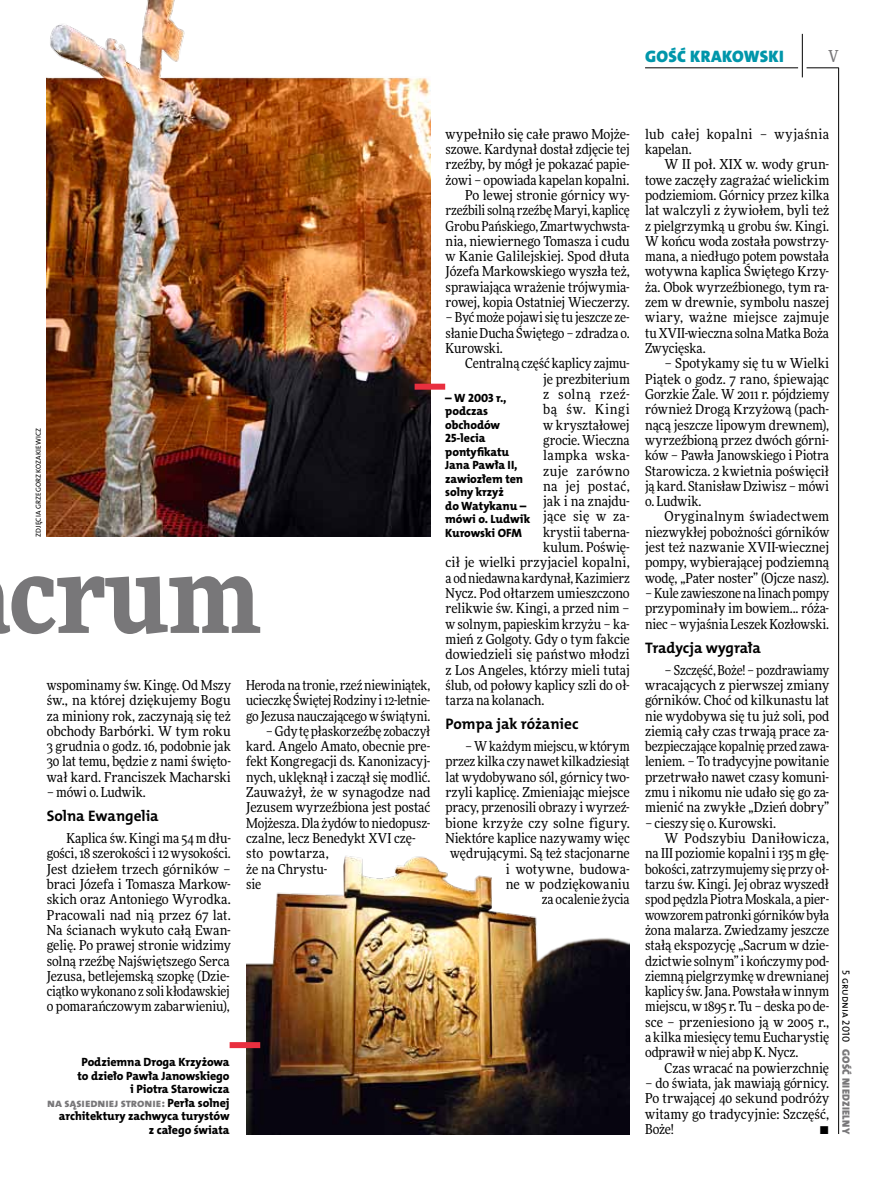
<style>
.page{position:relative;width:893px;height:1191px;background:#fff}
.page>*{position:absolute;margin:0;border:0;box-sizing:border-box;transform-origin:0 0}
.t1{font:900 108px "Freeday Narrow";color:#787779}
.t2{font:16.65px "The Mix HP9 Blk";letter-spacing:.02em;color:#0096aa}
.t3{font:500 16.5px "Freeday Narrow";color:#787779;scale:.9 1}
.t4{font:15.3px "The Mix HP7 Bld";letter-spacing:-.015em;color:#000}
.t5{font:13.65px/15.3px "Freeday Narrow News";letter-spacing:-.005em;color:#000;text-align:justify}
.t6{font:13.65px/15.3px "Freeday Narrow News";letter-spacing:.02em;color:#000}
.t7{font:13.65px "Freeday Narrow News";letter-spacing:.03em;color:#000}
.t8{font:13.65px "Freeday Narrow News";letter-spacing:.015em;color:#000}
.t9{font:13.65px "Freeday Narrow News";letter-spacing:.035em;color:#000}
.t10{font:13.65px "Freeday Narrow News";letter-spacing:.045em;color:#000}
.t11{font:12px/13.5px "The Mix HP8 Ex Bld";letter-spacing:-.005em;color:#000;text-align:right}
.t12{font:10.5px "The Mix HP9 Blk";letter-spacing:.025em;color:#787779}
.t13{font:10.5px "The Mix HP5 Plain";color:#000}
.t14{font:7.2px "The Mix HP5 Plain";letter-spacing:.055em;color:#000}
.s1{color:#787779}
</style>
<div class="page">
<hr style="left:806px;top:68px;width:33px;height:1px;background:#000">
<hr style="left:645px;top:68px;width:153px;height:1px;background:#000">
<hr style="left:838px;top:68px;width:1px;height:1066px;background:#000">
<hr style="left:802px;top:34px;width:1px;height:43px;background:#000">
<img style="left:47px;top:0;width:383px;height:537px">
<img style="left:246px;top:856px;width:384px;height:278px">
<div style="left:230px;top:1042px;width:30px;height:6px;background:#e92f3f"></div>
<div style="left:415px;top:384px;width:30px;height:6px;background:#e92f3f"></div>
<p class="t2" style="left:645px;top:46px;width:140px">GOŚĆ KRAKOWSKI</p>
<p class="t3" style="left:828px;top:46px;width:13px">V</p>
<p class="t14" style="left:34px;top:537px;width:110px;rotate:-90deg">zdjęcia grzegorz kozakiewicz</p>
<h1 class="t1" style="left:9px;top:523px;width:252px">crum</h1>
<p class="t5" style="left:47px;top:677px;width:186px">wspominamy św. Kingę. Od Mszy św., na której dziękujemy Bogu za miniony rok, zaczynają się też obchody Barbórki. W tym roku 3 grudnia o godz. 16, podobnie jak 30 lat temu, będzie z nami święto&shy;wał kard. Franciszek Macharski</p>
<p class="t5" style="left:47px;top:784px;width:101px">– mówi o. Ludwik.</p>
<p class="t4" style="left:47px;top:806px;width:113px">Solna Ewangelia</p>
<p class="t5" style="left:47px;top:830px;width:186px;text-indent:20px">Kaplica św. Kingi ma 54 m dłu&shy;gości, 18 szerokości i 12 wysokości.<br>Jest dziełem trzech górników – braci Józefa i Tomasza Markow&shy;skich oraz Antoniego Wyrodka.<br>Pracowali nad nią przez 67 lat.<br>Na ścianach wykuto całą Ewan&shy;gelię. Po prawej stronie widzimy solną rzeźbę Najświętszego Serca Jezusa, betlejemską szopkę (Dzie&shy;ciątko wykonano z soli kłodawskiej o pomarańczowym zabarwieniu),</p>
<p class="t5" style="left:246px;top:677px;width:186px">Heroda na tronie, rzeź niewiniątek, ucieczkę Świętej Rodziny i 12-letnie&shy;go Jezusa nauczającego w świątyni.</p>
<p class="t5" style="left:246px;top:723px;width:186px;text-align:left;text-indent:20px">– Gdy tę płaskorzeźbę zobaczył kard. Angelo Amato, obecnie pre&shy;fekt Kongregacji ds. Kanonizacyj&shy;nych, uklęknął i zaczął się modlić.<br>Zauważył, że w synagodze nad<br>Jezusem wyrzeźbiona jest postać<br>Mojżesza. Dla żydów to niedopusz&shy;czalne, lecz Benedykt XVI czę&shy;sto powtarza,<br>że na Chrystu-<br>sie</p>
<p class="t5" style="left:446px;top:126px;width:186px;text-align:right">wypełniło się całe prawo Mojże&shy;szowe. Kardynał dostał zdjęcie tej rzeźby, by mógł je pokazać papie&shy;żowi – opowiada kapelan kopalni.<br>Po lewej stronie górnicy wy&shy;rzeźbili solną rzeźbę Maryi, kaplicę Grobu Pańskiego, Zmartwychwsta&shy;nia, niewiernego Tomasza i cudu w Kanie Galilejskiej. Spod dłuta Józefa Markowskiego wyszła też, sprawiająca wrażenie trójwymia&shy;rowej, kopia Ostatniej Wieczerzy.</p>
<p class="t5" style="left:446px;top:310px;width:186px">– Być może pojawi się tu jeszcze ze&shy;słanie Ducha Świętego – zdradza o.<br>Kurowski.</p>
<p class="t5" style="left:465px;top:356px;width:166px">Centralną część kaplicy zajmu-</p>
<p class="t5" style="left:543px;top:371px;width:88px">je prezbiterium</p>
<p class="t9" style="left:543px;top:386px;width:88px">z solną rzeź-</p>
<p class="t10" style="left:543px;top:401px;width:88px">bą św. Kingi</p>
<p class="t5" style="left:543px;top:417px;width:88px">w kryształowej</p>
<p class="t5" style="left:543px;top:432px;width:88px">grocie. Wieczna</p>
<p class="t7" style="left:543px;top:447px;width:88px">lampka wska-</p>
<p class="t7" style="left:543px;top:462px;width:88px">zuje zarówno</p>
<p class="t7" style="left:543px;top:477px;width:88px">na jej postać,</p>
<p class="t5" style="left:543px;top:493px;width:88px">jak i na znajdu-</p>
<p class="t6" style="left:543px;top:509px;width:88px">jące się w za-</p>
<p class="t5" style="left:543px;top:524px;width:88px">krystii taberna-</p>
<p class="t5" style="left:543px;top:539px;width:88px">kulum. Poświę-</p>
<p class="t5" style="left:446px;top:555px;width:186px">cił je wielki przyjaciel kopalni,</p>
<p class="t5" style="left:446px;top:570px;width:186px">a od niedawna kardynał, Kazimierz</p>
<p class="t5" style="left:446px;top:585px;width:186px">Nycz. Pod ołtarzem umieszczono</p>
<p class="t5" style="left:446px;top:600px;width:186px">relikwie św. Kingi, a przed nim –</p>
<p class="t5" style="left:446px;top:616px;width:186px">w solnym, papieskim krzyżu – ka-</p>
<p class="t5" style="left:446px;top:631px;width:186px">mień z Golgoty. Gdy o tym fakcie</p>
<p class="t5" style="left:446px;top:646px;width:186px">dowiedzieli się państwo młodzi</p>
<p class="t5" style="left:446px;top:662px;width:186px">z Los Angeles, którzy mieli tutaj</p>
<p class="t5" style="left:446px;top:677px;width:186px">ślub, od połowy kaplicy szli do oł-</p>
<p class="t5" style="left:446px;top:692px;width:100px">tarza na kolanach.</p>
<p class="t4" style="left:446px;top:714px;width:134px">Pompa jak różaniec</p>
<p class="t5" style="left:446px;top:738px;width:186px;text-align:right">– W każdym miejscu, w którym przez kilka czy nawet kilkadziesiąt lat wydobywano sól, górnicy two&shy;rzyli kaplicę. Zmieniając miejsce pracy, przenosili obrazy i wyrzeź&shy;bione krzyże czy solne figury.<br>Niektóre kaplice nazywamy więc wędrującymi. Są też stacjonarne i wotywne, budowa-<br>ne w podziękowaniu<br>za ocalenie życia</p>
<p class="t11" style="left:445px;top:391px;width:87px;text-align:left">– W 2003 r., podczas obchodów<br>25-lecia pontyfikatu<br>Jana Pawła II, zawiozłem ten solny krzyż<br>do Watykanu – mówi o. Ludwik</p>
<p class="t11" style="left:445px;top:526px;width:78px">Kurowski OFM</p>
<p class="t11" style="left:47px;top:1055px;width:184px">Podziemna Droga Krzyżowa<br>to dzieło Pawła Janowskiego<br>i Piotra Starowicza<br><span class="s1">na sąsiedniej stronie:</span> Perła solnej architektury zachwyca turystów<br>z całego świata</p>
<p class="t6" style="left:645px;top:126px;width:186px">lub całej kopalni – wyjaśnia kapelan.</p>
<p class="t5" style="left:645px;top:157px;width:186px;text-indent:20px">W II poł. XIX w. wody grun&shy;towe zaczęły zagrażać wielickim podziemiom. Górnicy przez kilka lat walczyli z żywiołem, byli też z pielgrzymką u grobu św. Kingi.<br>W końcu woda została powstrzy&shy;mana, a niedługo potem powstała wotywna kaplica Świętego Krzy&shy;ża. Obok wyrzeźbionego, tym ra&shy;zem w drewnie, symbolu naszej wiary, ważne miejsce zajmuje tu XVII-wieczna solna Matka Boża Zwycięska.</p>
<p class="t5" style="left:645px;top:356px;width:186px;text-indent:20px">– Spotykamy się tu w Wielki Piątek o godz. 7 rano, śpiewając Gorzkie Żale. W 2011 r. pójdziemy również Drogą Krzyżową (pach&shy;nącą jeszcze lipowym drewnem), wyrzeźbioną przez dwóch górni&shy;ków – Pawła Janowskiego i Piotra Starowicza. 2 kwietnia poświęcił ją kard. Stanisław Dziwisz – mówi o. Ludwik.</p>
<p class="t5" style="left:645px;top:509px;width:186px;text-indent:20px">Oryginalnym świadectwem niezwykłej pobożności górników jest też nazwanie XVII-wiecznej pompy, wybierającej podziemną wodę, „Pater noster” (Ojcze nasz).</p>
<p class="t5" style="left:645px;top:585px;width:186px">– Kule zawieszone na linach pompy przypominały im bowiem... róża&shy;niec – wyjaśnia Leszek Kozłowski.</p>
<p class="t4" style="left:645px;top:638px;width:118px">Tradycja wygrała</p>
<p class="t5" style="left:645px;top:662px;width:186px;text-indent:20px">– Szczęść, Boże! – pozdrawiamy wracających z pierwszej zmiany górników. Choć od kilkunastu lat nie wydobywa się tu już soli, pod ziemią cały czas trwają prace za&shy;bezpieczające kopalnię przed zawa&shy;leniem. – To tradycyjne powitanie przetrwało nawet czasy komuni&shy;zmu i nikomu nie udało się go za&shy;mienić na zwykłe „Dzień dobry”</p>
<p class="t5" style="left:645px;top:815px;width:132px">– cieszy się o. Kurowski.</p>
<p class="t8" style="left:665px;top:829px;width:166px">W Podszybiu Daniłowicza,</p>
<p class="t5" style="left:645px;top:845px;width:186px">na III poziomie kopalni i 135 m głę-</p>
<p class="t5" style="left:645px;top:861px;width:186px">bokości, zatrzymujemy się przy oł-</p>
<p class="t5" style="left:645px;top:876px;width:186px">tarzu św. Kingi. Jej obraz wyszedł</p>
<p class="t5" style="left:645px;top:891px;width:186px">spod pędzla Piotra Moskala, a pier-</p>
<p class="t5" style="left:645px;top:907px;width:186px">wowzorem patronki górników była</p>
<p class="t5" style="left:645px;top:922px;width:186px">żona malarza. Zwiedzamy jeszcze</p>
<p class="t5" style="left:645px;top:937px;width:186px">stałą ekspozycję „Sacrum w dzie-</p>
<p class="t5" style="left:645px;top:953px;width:186px">dzictwie solnym” i kończymy pod-</p>
<p class="t5" style="left:645px;top:968px;width:186px">ziemną pielgrzymkę w drewnianej</p>
<p class="t5" style="left:645px;top:983px;width:186px">kaplicy św. Jana. Powstała w innym</p>
<p class="t5" style="left:645px;top:998px;width:186px">miejscu, w 1895 r. Tu – deska po de-</p>
<p class="t5" style="left:645px;top:1014px;width:186px">sce – przeniesiono ją w 2005 r.,</p>
<p class="t5" style="left:645px;top:1029px;width:186px">a kilka miesięcy temu Eucharystię</p>
<p class="t5" style="left:645px;top:1044px;width:155px">odprawił w niej abp K. Nycz.</p>
<p class="t5" style="left:665px;top:1060px;width:166px">Czas wracać na powierzchnię</p>
<p class="t5" style="left:645px;top:1075px;width:186px">– do świata, jak mawiają górnicy.<br>Po trwającej 40 sekund podróży witamy go tradycyjnie: Szczęść, Boże!</p>
<p class="t5" style="left:819px;top:1121px;width:11px">•</p>
<p class="t13" style="left:853px;top:970px;width:73px;rotate:90deg">5 grudnia 2010</p>
<p class="t12" style="left:853px;top:1049px;width:86px;rotate:90deg">GOŚĆ NIEDZIELNY</p>
</div>
